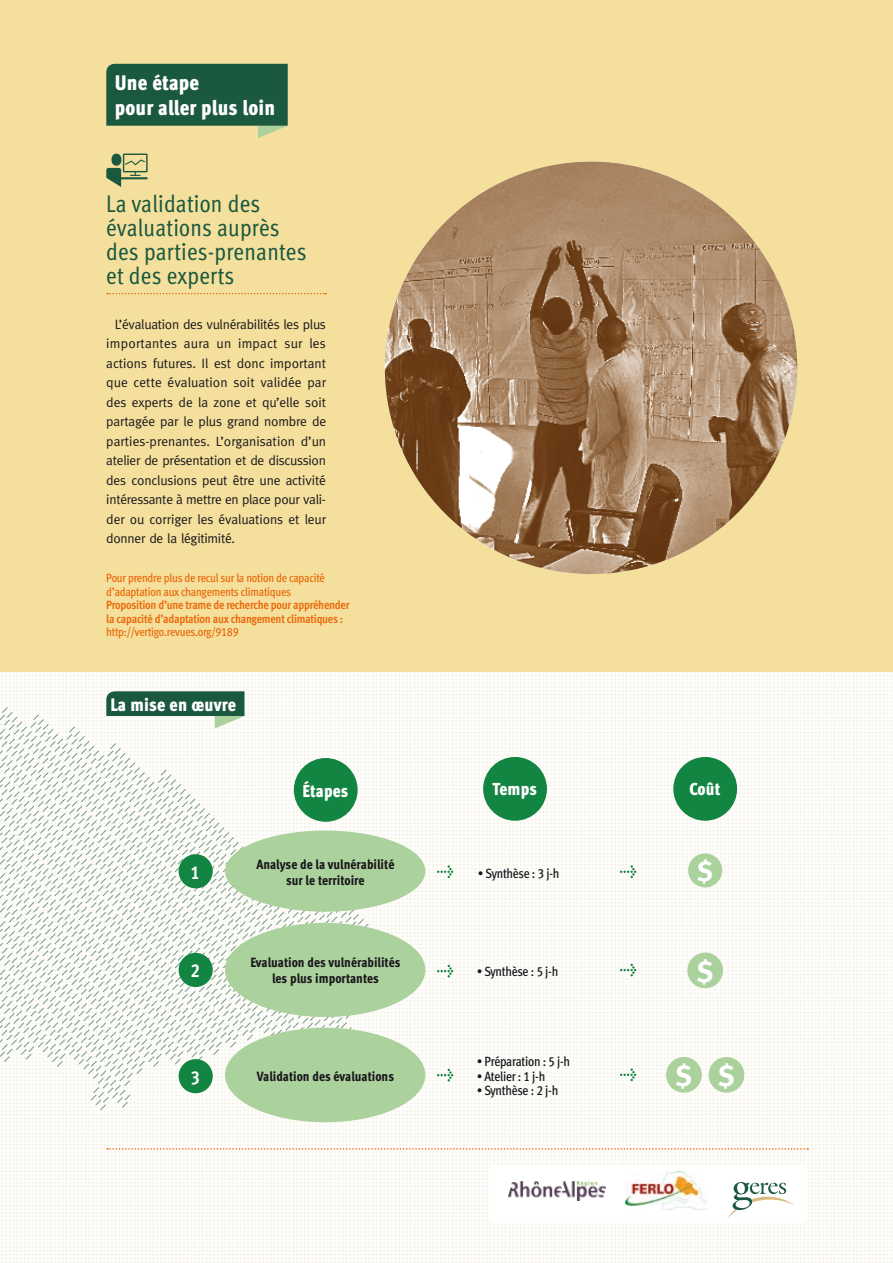
<style>
.page{position:relative;width:893px;height:1263px;background:#fff}
.page>*{position:absolute;margin:0;border:0;box-sizing:border-box;transform-origin:0 0}
.t1{font:700 28.95px "Meta";color:#fff}
.t2{font:700 27.6px "Meta";color:#fff}
.t3{font:24px/24px "Meta Cond";letter-spacing:.01em;color:#1b5840}
.t4{font:900 21px/25.2px "Meta Cond";letter-spacing:.01em;color:#fff}
.t5{font:18.9px "Meta Cond Bold LF";color:#fff}
.t6{font:900 18px "Meta Cond";letter-spacing:.01em;color:#fff}
.t7{font:900 17.4px "Meta Cond";letter-spacing:.01em;color:#fff}
.t8{font:13.5px/19.5px "Meta";letter-spacing:-.005em;color:#1a171c;text-align:justify}
.t9{font:13.35px/16px "Meta Cond Extra Bold LF";color:#1a171c;text-align:center}
.t10{font:13.35px "Meta Cond Medium LF";letter-spacing:-.02em;color:#1a171c}
.t11{font:12px/13.5px "Meta Cond Medium LF";letter-spacing:-.02em;color:#eb690b}
.t12{font:12px/13.5px "Meta Cond Bold LF";letter-spacing:-.02em;color:#eb690b}
</style>
<div class="page">
<img style="left:0;top:671px;width:893px;height:592px">
<svg style="left:0;top:1102px;width:130px;height:8px"></svg>
<svg style="left:361px;top:714px;width:22px;height:297px"></svg>
<svg style="left:0;top:688px;width:361px;height:354px"></svg>
<svg style="left:0;top:690px;width:282px;height:350px"></svg>
<svg style="left:0;top:700px;width:222px;height:354px"></svg>
<svg style="left:0;top:707px;width:183px;height:359px"></svg>
<svg style="left:0;top:743px;width:133px;height:359px"></svg>
<svg style="left:0;top:808px;width:34px;height:263px"></svg>
<div style="left:0;top:0;width:893px;height:671px;background:#f4e09c"></div>
<div style="left:225px;top:830px;width:200px;height:82px;background:#abd19c;border-radius:50%"></div>
<div style="left:294px;top:758px;width:64px;height:64px;background:#138542;border-radius:50%"></div>
<div style="left:483px;top:757px;width:64px;height:64px;background:#138542;border-radius:50%"></div>
<div style="left:673px;top:757px;width:64px;height:64px;background:#138542;border-radius:50%"></div>
<div style="left:688px;top:853px;width:34px;height:34px;background:#abd19c;border-radius:50%"></div>
<div style="left:666px;top:1057px;width:36px;height:36px;background:#abd19c;border-radius:50%"></div>
<div style="left:709px;top:1057px;width:35px;height:36px;background:#abd19c;border-radius:50%"></div>
<div style="left:687px;top:952px;width:36px;height:36px;background:#abd19c;border-radius:50%"></div>
<div style="left:225px;top:923px;width:200px;height:94px;background:#abd19c;border-radius:50%"></div>
<div style="left:225px;top:1028px;width:200px;height:94px;background:#abd19c;border-radius:50%"></div>
<div style="left:179px;top:854px;width:34px;height:34px;background:#138542;border-radius:50%"></div>
<div style="left:179px;top:953px;width:34px;height:34px;background:#138542;border-radius:50%"></div>
<div style="left:179px;top:1059px;width:34px;height:34px;background:#138542;border-radius:50%"></div>
<svg style="left:437px;top:865px;width:16px;height:13px"></svg>
<svg style="left:620px;top:865px;width:16px;height:13px"></svg>
<svg style="left:437px;top:965px;width:16px;height:12px"></svg>
<svg style="left:620px;top:964px;width:16px;height:12px"></svg>
<svg style="left:437px;top:1069px;width:16px;height:12px"></svg>
<svg style="left:620px;top:1068px;width:16px;height:13px"></svg>
<svg style="left:106px;top:64px;width:182px;height:74px;background:#3e6e4f"></svg>
<svg style="left:106px;top:691px;width:138px;height:37px"></svg>
<svg style="left:107px;top:293px;width:219px;height:1px"></svg>
<svg style="left:107px;top:1148px;width:701px;height:2px"></svg>
<svg style="left:106px;top:154px;width:42px;height:33px"></svg>
<hr style="left:109px;top:177px;width:39px;height:2px;background:#1b5840">
<div style="left:489px;top:1165px;width:319px;height:59px;background:#fff;border-radius:9px"></div>
<img style="left:508px;top:1181px;width:97px;height:19px">
<svg style="left:727px;top:1182px;width:67px;height:37px"></svg>
<img style="left:625px;top:1171px;width:81px;height:39px">
<img style="left:385px;top:162px;width:412px;height:412px;border-radius:206px">
<h3 class="t4" style="left:115px;top:70px;width:162px">Une étape<br>pour aller plus loin</h3>
<h3 class="t3" style="left:106px;top:192px;width:202px">La validation des évaluations auprès des parties-prenantes et des experts</h3>
<p class="t8" style="left:106px;top:314px;width:221px;text-indent:9px">L’évaluation des vulnérabilités les plus importantes aura un impact sur les actions futures. Il est donc important que cette évaluation soit validée par des experts de la zone et qu’elle soit partagée par le plus grand nombre de parties-prenantes. L’organisation d’un atelier de présentation et de discussion des conclusions peut être une activité intéressante à mettre en place pour vali&shy;der ou corriger les évaluations et leur donner de la légitimité.</p>
<p class="t11" style="left:106px;top:571px;width:220px">Pour prendre plus de recul sur la notion de capacité d’adaptation aux changements climatiques</p>
<p class="t12" style="left:106px;top:598px;width:245px">Proposition d’une trame de recherche pour appréhender la capacité d’adaptation aux changement climatiques :</p>
<p class="t11" style="left:106px;top:625px;width:134px">http://vertigo.revues.org/9189</p>
<h3 class="t6" style="left:111px;top:693px;width:127px">La mise en œuvre</h3>
<h3 class="t5" style="left:190px;top:861px;width:11px">1</h3>
<p class="t7" style="left:302px;top:780px;width:47px">Étapes</p>
<p class="t7" style="left:492px;top:779px;width:46px">Temps</p>
<p class="t7" style="left:689px;top:779px;width:33px">Coût</p>
<p class="t9" style="left:256px;top:856px;width:140px">Analyse de la vulnérabilité sur le territoire</p>
<p class="t10" style="left:478px;top:866px;width:83px">• Synthèse : 3 j-h</p>
<h2 class="t2" style="left:697px;top:855px;width:18px">$</h2>
<h3 class="t5" style="left:190px;top:960px;width:11px">2</h3>
<h3 class="t5" style="left:190px;top:1066px;width:11px">3</h3>
<p class="t9" style="left:250px;top:954px;width:152px">Evaluation des vulnérabilités les plus importantes</p>
<p class="t9" style="left:257px;top:1068px;width:139px">Validation des évaluations</p>
<p class="t10" style="left:477px;top:963px;width:83px">• Synthèse : 5 j-h</p>
<p class="t10" style="left:477px;top:1054px;width:95px">• Préparation : 5 j-h</p>
<p class="t10" style="left:477px;top:1068px;width:70px">• Atelier : 1 j-h</p>
<p class="t10" style="left:477px;top:1082px;width:83px">• Synthèse : 2 j-h</p>
<h1 class="t1" style="left:696px;top:954px;width:18px">$</h1>
<h1 class="t1" style="left:675px;top:1059px;width:61px">$ $</h1>
</div>
